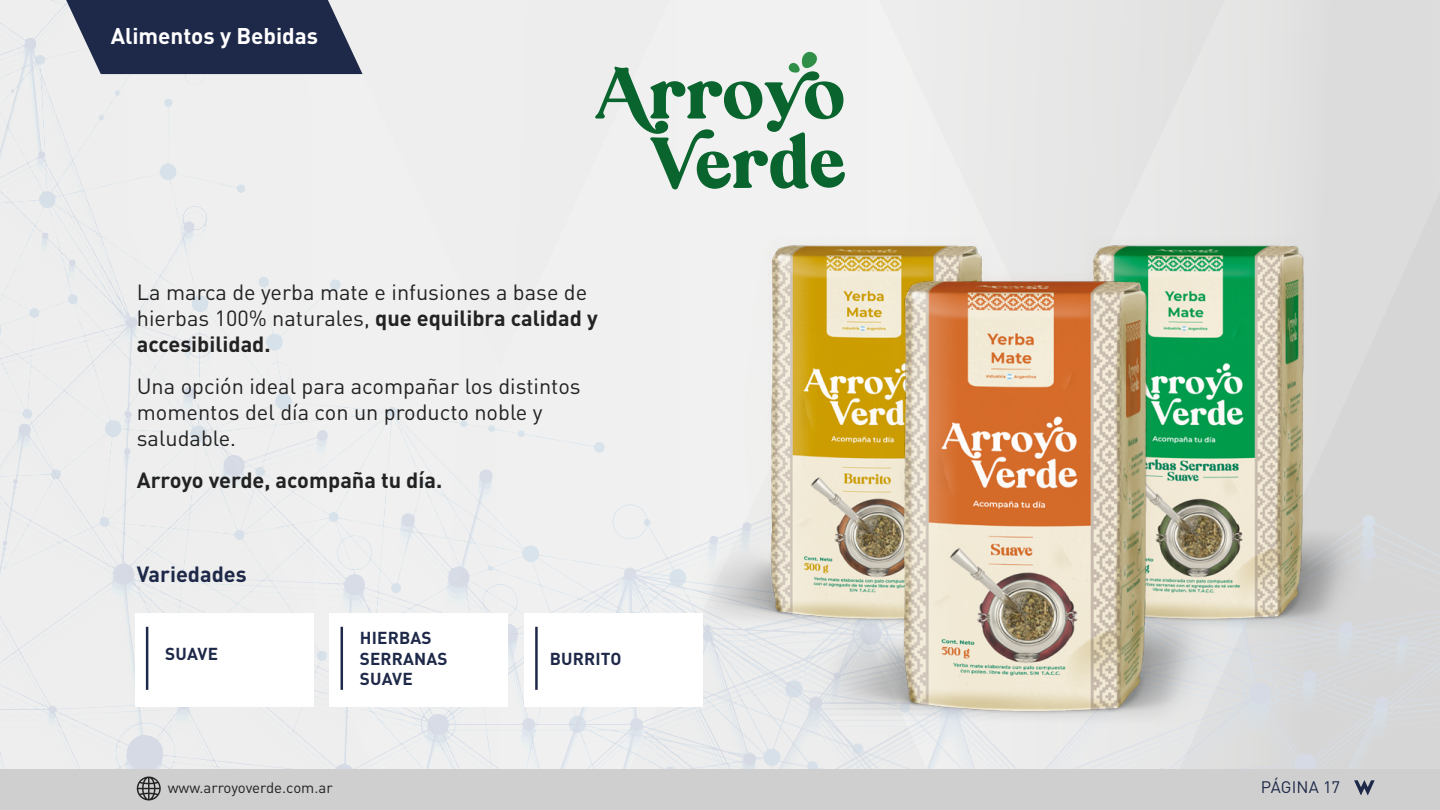
<style>
.page{position:relative;width:1440px;height:810px;background:#fff}
.page>*{position:absolute;margin:0;border:0;box-sizing:border-box;transform-origin:0 0}
.t1{font:700 22.5px "DIN Pro";color:#fff}
.t2{font:21.75px/26.1px "DIN Pro";color:#222}
.t3{font:700 21.75px "DIN Pro";color:#222}
.t4{font:700 21.75px "DIN Pro";color:#1e2848}
.t5{font:700 17.1px/20.5px "DIN Pro";letter-spacing:.01em;color:#1e2848}
.t6{font:16.5px "DIN Pro";letter-spacing:.005em;color:#1e2848}
.t7{font:15px "DIN Pro";color:#222}
.s1{font-weight:700}
</style>
<div class="page">
<img style="left:0;top:0;width:1440px;height:770px">
<svg style="left:16px;top:0;width:347px;height:74px;background:#505870"></svg>
<div style="left:0;top:770px;width:1440px;height:40px;background:#cfcfcf"></div>
<svg style="left:1354px;top:780px;width:21px;height:15px"></svg>
<svg style="left:595px;top:51px;width:250px;height:138px"></svg>
<div style="left:580px;top:202px;width:322px;height:411px;background:#f0f0f0"></div>
<img style="left:902px;top:202px;width:538px;height:473px">
<img style="left:684px;top:242px;width:679px;height:491px">
<div style="left:135px;top:613px;width:179px;height:94px;background:#fff"></div>
<hr style="left:146px;top:627px;width:2px;height:63px;background:#1e2848">
<div style="left:329px;top:613px;width:179px;height:94px;background:#fff"></div>
<hr style="left:341px;top:627px;width:2px;height:63px;background:#1e2848">
<div style="left:524px;top:613px;width:179px;height:94px;background:#fff"></div>
<hr style="left:535px;top:627px;width:3px;height:63px;background:#1e2848">
<svg style="left:137px;top:777px;width:24px;height:24px"></svg>
<p class="t1" style="left:111px;top:20px;width:209px">Alimentos y Bebidas</p>
<p class="t2" style="left:137px;top:278px;width:462px">La marca de yerba mate e infusiones a base de hierbas 100% naturales, <span class="s1">que equilibra calidad y accesibilidad.</span></p>
<p class="t2" style="left:137px;top:372px;width:445px">Una opción ideal para acompañar los distintos momentos del día con un producto noble y saludable.</p>
<p class="t3" style="left:137px;top:466px;width:307px">Arroyo verde, acompaña tu día.</p>
<p class="t4" style="left:137px;top:559px;width:112px">Variedades</p>
<p class="t5" style="left:165px;top:643px;width:54px">SUAVE</p>
<p class="t5" style="left:360px;top:627px;width:89px">HIERBAS<br>SERRANAS<br>SUAVE</p>
<p class="t7" style="left:168px;top:778px;width:166px">www.arroyoverde.com.ar</p>
<p class="t5" style="left:550px;top:648px;width:73px">BURRITO</p>
<p class="t6" style="left:1261px;top:776px;width:81px">PÁGINA 17</p>
</div>
